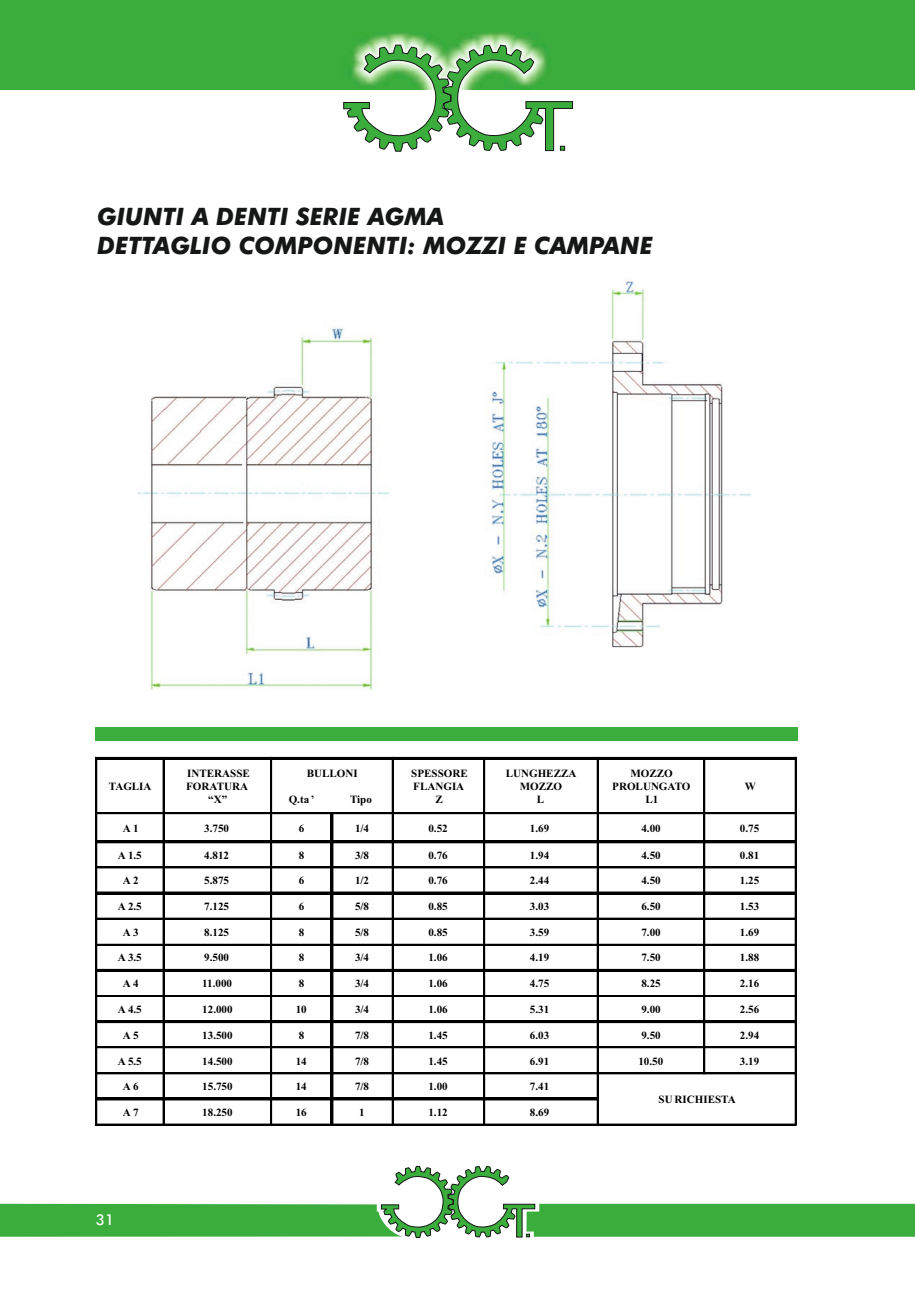
<style>
.page{position:relative;width:915px;height:1289px;background:#fff}
.page>*{position:absolute;margin:0;border:0;box-sizing:border-box;transform-origin:0 0}
.t1{font:italic 700 24px/29px "Futura BT";color:#151616}
.t2{font:500 15px "Futura BT";color:#fff}
.t3{font:700 11.1px/13px "Times New Roman";color:#000;text-align:center}
</style>
<div class="page">
<div style="left:0;top:0;width:914px;height:89px;background:#3bad3c"></div>
<img style="left:361px;top:34px;width:172px;height:10px">
<img style="left:331px;top:33px;width:253px;height:1px">
<svg style="left:331px;top:44px;width:253px;height:108px"></svg>
<svg style="left:0;top:1165px;width:914px;height:73px"></svg>
<div style="left:96px;top:727px;width:701px;height:14px;background:#3bad3c"></div>
<img style="left:138px;top:326px;width:251px;height:364px">
<img style="left:491px;top:278px;width:261px;height:370px">
<div style="left:162px;top:757px;width:2px;height:368px;border:1px solid #000"></div>
<div style="left:270px;top:757px;width:2px;height:368px;border:1px solid #000"></div>
<div style="left:330px;top:812px;width:3px;height:313px;border:1px solid #000"></div>
<div style="left:391px;top:757px;width:2px;height:368px;border:1px solid #000"></div>
<div style="left:483px;top:757px;width:2px;height:368px;border:1px solid #000"></div>
<div style="left:596px;top:757px;width:2px;height:368px;border:1px solid #000"></div>
<div style="left:703px;top:757px;width:2px;height:317px;border:1px solid #000"></div>
<div style="left:95px;top:812px;width:701px;height:2px;border:1px solid #000"></div>
<div style="left:95px;top:840px;width:701px;height:3px;border:1px solid #000"></div>
<div style="left:95px;top:866px;width:701px;height:2px;border:1px solid #000"></div>
<div style="left:95px;top:891px;width:701px;height:3px;border:1px solid #000"></div>
<div style="left:95px;top:917px;width:701px;height:2px;border:1px solid #000"></div>
<div style="left:95px;top:943px;width:701px;height:2px;border:1px solid #000"></div>
<div style="left:95px;top:968px;width:701px;height:3px;border:1px solid #000"></div>
<div style="left:95px;top:994px;width:701px;height:3px;border:1px solid #000"></div>
<div style="left:95px;top:1020px;width:701px;height:3px;border:1px solid #000"></div>
<div style="left:95px;top:1046px;width:701px;height:2px;border:1px solid #000"></div>
<div style="left:95px;top:1072px;width:701px;height:2px;border:1px solid #000"></div>
<div style="left:95px;top:1097px;width:503px;height:3px;border:1px solid #000"></div>
<div style="left:95px;top:757px;width:2px;height:368px;border:1px solid #000"></div>
<div style="left:794px;top:757px;width:2px;height:368px;border:1px solid #000"></div>
<div style="left:95px;top:757px;width:701px;height:3px;border:1px solid #000"></div>
<div style="left:95px;top:1123px;width:701px;height:2px;border:1px solid #000"></div>
<h1 class="t1" style="left:97px;top:204px;width:557px">GIUNTI A DENTI SERIE AGMA<br>DETTAGLIO COMPONENTI: MOZZI E CAMPANE</h1>
<p class="t3" style="left:109px;top:780px;width:44px">TAGLIA</p>
<p class="t3" style="left:186px;top:767px;width:65px">INTERASSE<br>FORATURA “X”</p>
<p class="t3" style="left:307px;top:767px;width:52px">BULLONI</p>
<p class="t3" style="left:288px;top:793px;width:27px">Q.ta ’</p>
<p class="t3" style="left:350px;top:793px;width:23px">Tipo</p>
<p class="t3" style="left:411px;top:767px;width:58px">SPESSORE<br>FLANGIA<br>Z</p>
<p class="t3" style="left:505px;top:767px;width:72px">LUNGHEZZA<br>MOZZO<br>L</p>
<p class="t3" style="left:612px;top:767px;width:80px">MOZZO<br>PROLUNGATO<br>L1</p>
<p class="t3" style="left:744px;top:780px;width:13px">W</p>
<p class="t3" style="left:123px;top:822px;width:17px">A 1</p>
<p class="t3" style="left:204px;top:822px;width:26px">3.750</p>
<p class="t3" style="left:299px;top:822px;width:7px">6</p>
<p class="t3" style="left:355px;top:822px;width:16px">1/4</p>
<p class="t3" style="left:428px;top:822px;width:21px">0.52</p>
<p class="t3" style="left:529px;top:822px;width:21px">1.69</p>
<p class="t3" style="left:641px;top:822px;width:21px">4.00</p>
<p class="t3" style="left:739px;top:822px;width:21px">0.75</p>
<p class="t3" style="left:118px;top:849px;width:25px">A 1.5</p>
<p class="t3" style="left:204px;top:849px;width:26px">4.812</p>
<p class="t3" style="left:299px;top:849px;width:7px">8</p>
<p class="t3" style="left:355px;top:849px;width:16px">3/8</p>
<p class="t3" style="left:428px;top:849px;width:21px">0.76</p>
<p class="t3" style="left:529px;top:849px;width:21px">1.94</p>
<p class="t3" style="left:641px;top:849px;width:21px">4.50</p>
<p class="t3" style="left:739px;top:849px;width:21px">0.81</p>
<p class="t3" style="left:123px;top:874px;width:17px">A 2</p>
<p class="t3" style="left:204px;top:874px;width:26px">5.875</p>
<p class="t3" style="left:299px;top:874px;width:7px">6</p>
<p class="t3" style="left:355px;top:874px;width:16px">1/2</p>
<p class="t3" style="left:428px;top:874px;width:21px">0.76</p>
<p class="t3" style="left:529px;top:874px;width:21px">2.44</p>
<p class="t3" style="left:641px;top:874px;width:21px">4.50</p>
<p class="t3" style="left:739px;top:874px;width:21px">1.25</p>
<p class="t3" style="left:118px;top:901px;width:25px">A 2.5</p>
<p class="t3" style="left:204px;top:901px;width:26px">7.125</p>
<p class="t3" style="left:299px;top:901px;width:7px">6</p>
<p class="t3" style="left:355px;top:901px;width:16px">5/8</p>
<p class="t3" style="left:428px;top:901px;width:21px">0.85</p>
<p class="t3" style="left:529px;top:901px;width:21px">3.03</p>
<p class="t3" style="left:641px;top:901px;width:21px">6.50</p>
<p class="t3" style="left:739px;top:901px;width:21px">1.53</p>
<p class="t3" style="left:123px;top:927px;width:17px">A 3</p>
<p class="t3" style="left:204px;top:927px;width:26px">8.125</p>
<p class="t3" style="left:299px;top:927px;width:7px">8</p>
<p class="t3" style="left:355px;top:927px;width:16px">5/8</p>
<p class="t3" style="left:428px;top:927px;width:21px">0.85</p>
<p class="t3" style="left:529px;top:927px;width:21px">3.59</p>
<p class="t3" style="left:641px;top:927px;width:21px">7.00</p>
<p class="t3" style="left:739px;top:927px;width:21px">1.69</p>
<p class="t3" style="left:118px;top:952px;width:25px">A 3.5</p>
<p class="t3" style="left:204px;top:952px;width:26px">9.500</p>
<p class="t3" style="left:299px;top:952px;width:7px">8</p>
<p class="t3" style="left:355px;top:952px;width:16px">3/4</p>
<p class="t3" style="left:428px;top:952px;width:21px">1.06</p>
<p class="t3" style="left:529px;top:952px;width:21px">4.19</p>
<p class="t3" style="left:641px;top:952px;width:21px">7.50</p>
<p class="t3" style="left:739px;top:952px;width:21px">1.88</p>
<p class="t3" style="left:123px;top:978px;width:17px">A 4</p>
<p class="t3" style="left:202px;top:978px;width:31px">11.000</p>
<p class="t3" style="left:299px;top:978px;width:7px">8</p>
<p class="t3" style="left:355px;top:978px;width:16px">3/4</p>
<p class="t3" style="left:428px;top:978px;width:21px">1.06</p>
<p class="t3" style="left:529px;top:978px;width:21px">4.75</p>
<p class="t3" style="left:641px;top:978px;width:21px">8.25</p>
<p class="t3" style="left:739px;top:978px;width:21px">2.16</p>
<p class="t3" style="left:118px;top:1003px;width:25px">A 4.5</p>
<p class="t3" style="left:202px;top:1003px;width:32px">12.000</p>
<p class="t3" style="left:295px;top:1003px;width:13px">10</p>
<p class="t3" style="left:355px;top:1003px;width:16px">3/4</p>
<p class="t3" style="left:428px;top:1003px;width:21px">1.06</p>
<p class="t3" style="left:529px;top:1003px;width:21px">5.31</p>
<p class="t3" style="left:641px;top:1003px;width:21px">9.00</p>
<p class="t3" style="left:739px;top:1003px;width:21px">2.56</p>
<p class="t3" style="left:123px;top:1029px;width:17px">A 5</p>
<p class="t3" style="left:202px;top:1029px;width:32px">13.500</p>
<p class="t3" style="left:299px;top:1029px;width:7px">8</p>
<p class="t3" style="left:355px;top:1029px;width:16px">7/8</p>
<p class="t3" style="left:428px;top:1029px;width:21px">1.45</p>
<p class="t3" style="left:529px;top:1029px;width:21px">6.03</p>
<p class="t3" style="left:641px;top:1029px;width:21px">9.50</p>
<p class="t3" style="left:739px;top:1029px;width:21px">2.94</p>
<p class="t3" style="left:118px;top:1055px;width:25px">A 5.5</p>
<p class="t3" style="left:202px;top:1055px;width:32px">14.500</p>
<p class="t3" style="left:295px;top:1055px;width:13px">14</p>
<p class="t3" style="left:355px;top:1055px;width:16px">7/8</p>
<p class="t3" style="left:428px;top:1055px;width:21px">1.45</p>
<p class="t3" style="left:529px;top:1055px;width:21px">6.91</p>
<p class="t3" style="left:638px;top:1055px;width:26px">10.50</p>
<p class="t3" style="left:739px;top:1055px;width:21px">3.19</p>
<p class="t3" style="left:123px;top:1080px;width:17px">A 6</p>
<p class="t3" style="left:202px;top:1080px;width:32px">15.750</p>
<p class="t3" style="left:295px;top:1080px;width:13px">14</p>
<p class="t3" style="left:355px;top:1080px;width:16px">7/8</p>
<p class="t3" style="left:428px;top:1080px;width:21px">1.00</p>
<p class="t3" style="left:529px;top:1080px;width:21px">7.41</p>
<p class="t3" style="left:658px;top:1093px;width:79px">SU RICHIESTA</p>
<p class="t3" style="left:123px;top:1106px;width:17px">A 7</p>
<p class="t3" style="left:202px;top:1106px;width:32px">18.250</p>
<p class="t3" style="left:295px;top:1106px;width:13px">16</p>
<p class="t3" style="left:359px;top:1106px;width:7px">1</p>
<p class="t3" style="left:428px;top:1106px;width:21px">1.12</p>
<p class="t3" style="left:529px;top:1106px;width:21px">8.69</p>
<h2 class="t2" style="left:96px;top:1213px;width:20px">31</h2>
</div>
